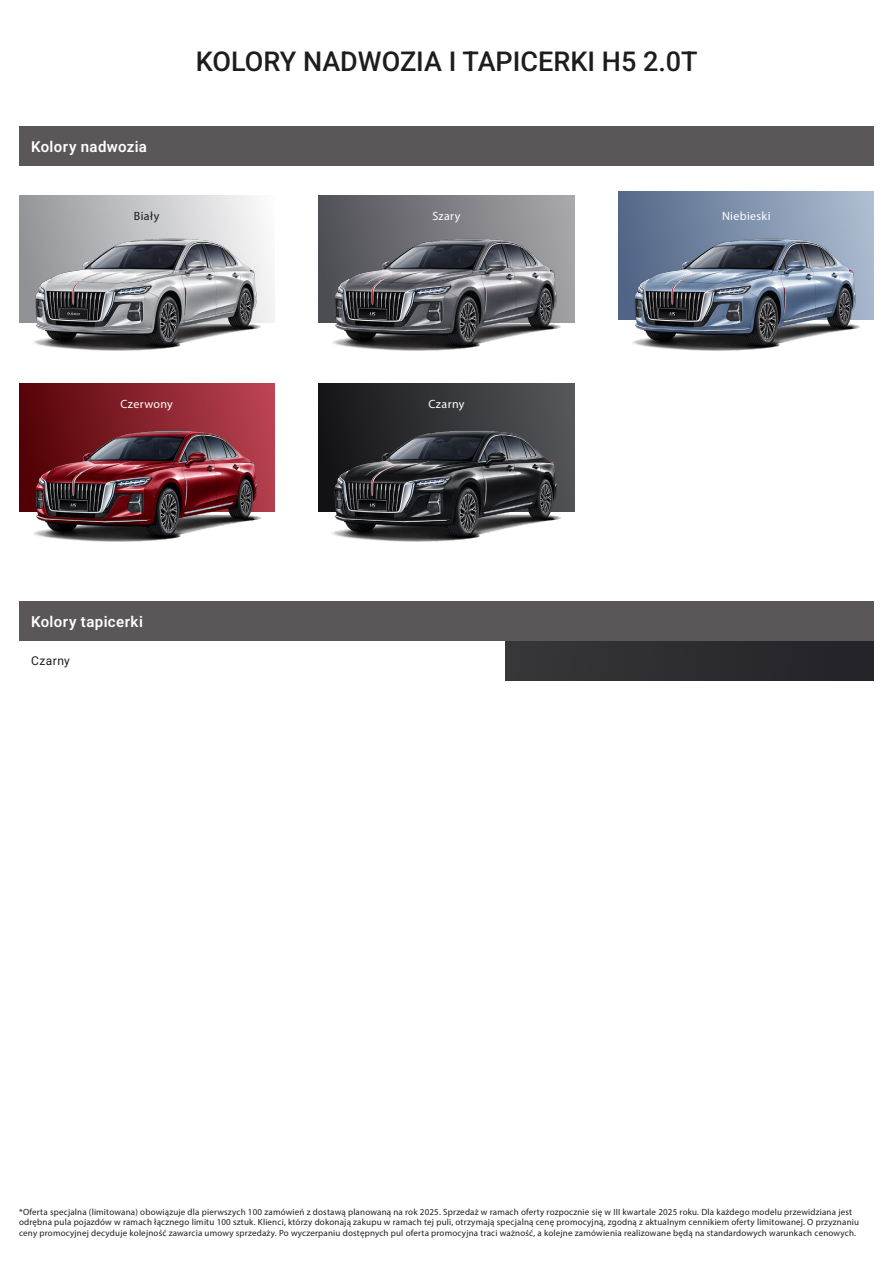
<style>
.page{position:relative;width:893px;height:1263px;background:#fff}
.page>*{position:absolute;margin:0;border:0;box-sizing:border-box;transform-origin:0 0}
.t1{font:500 27px "Roboto";color:#1d1d1b}
.t2{font:600 15px "Roboto";letter-spacing:.025em;color:#fff}
.t3{font:12px "Myriad Pro";letter-spacing:.03em;color:#fff}
.t4{font:12px "Roboto";letter-spacing:.035em;color:#1d1d1b}
.t5{font:12px "Myriad Pro";letter-spacing:.03em;color:#1d1d1b}
.t6{font:9px/10.8px "Myriad Pro";letter-spacing:.02em;color:#1d1d1b}
</style>
<div class="page">
<img style="left:319px;top:384px;width:255px;height:45px">
<img style="left:19px;top:384px;width:255px;height:45px">
<img style="left:619px;top:192px;width:255px;height:45px">
<img style="left:319px;top:195px;width:255px;height:42px">
<div style="left:19px;top:126px;width:855px;height:40px;background:#5b5758"></div>
<div style="left:19px;top:602px;width:855px;height:39px;background:#5b5758"></div>
<img style="left:506px;top:641px;width:368px;height:40px">
<img style="left:319px;top:429px;width:255px;height:113px">
<img style="left:19px;top:429px;width:255px;height:113px">
<img style="left:619px;top:237px;width:255px;height:113px">
<img style="left:319px;top:237px;width:255px;height:113px">
<img style="left:19px;top:237px;width:255px;height:113px">
<h2 class="t2" style="left:31px;top:136px;width:117px">Kolory nadwozia</h2>
<h3 class="t5" style="left:134px;top:208px;width:27px">Biały</h3>
<h1 class="t1" style="left:196px;top:42px;width:503px">KOLORY NADWOZIA I TAPICERKI H5 2.0T</h1>
<h3 class="t3" style="left:432px;top:208px;width:30px">Szary</h3>
<h3 class="t3" style="left:722px;top:208px;width:50px">Niebieski</h3>
<h3 class="t3" style="left:120px;top:396px;width:54px">Czerwony</h3>
<h3 class="t3" style="left:428px;top:396px;width:38px">Czarny</h3>
<h2 class="t2" style="left:31px;top:611px;width:113px">Kolory tapicerki</h2>
<h3 class="t4" style="left:31px;top:653px;width:40px">Czarny</h3>
<p class="t6" style="left:19px;top:1206px;width:841px">*Oferta specjalna (limitowana) obowiązuje dla pierwszych 100 zamówień z dostawą planowaną na rok 2025. Sprzedaż w ramach oferty rozpocznie się w III kwartale 2025 roku. Dla każdego modelu przewidziana jest odrębna pula pojazdów w ramach łącznego limitu 100 sztuk. Klienci, którzy dokonają zakupu w ramach tej puli, otrzymają specjalną cenę promocyjną, zgodną z aktualnym cennikiem oferty limitowanej. O przyznaniu ceny promocyjnej decyduje kolejność zawarcia umowy sprzedaży. Po wyczerpaniu dostępnych pul oferta promocyjna traci ważność, a kolejne zamówienia realizowane będą na standardowych warunkach cenowych.</p>
</div>
